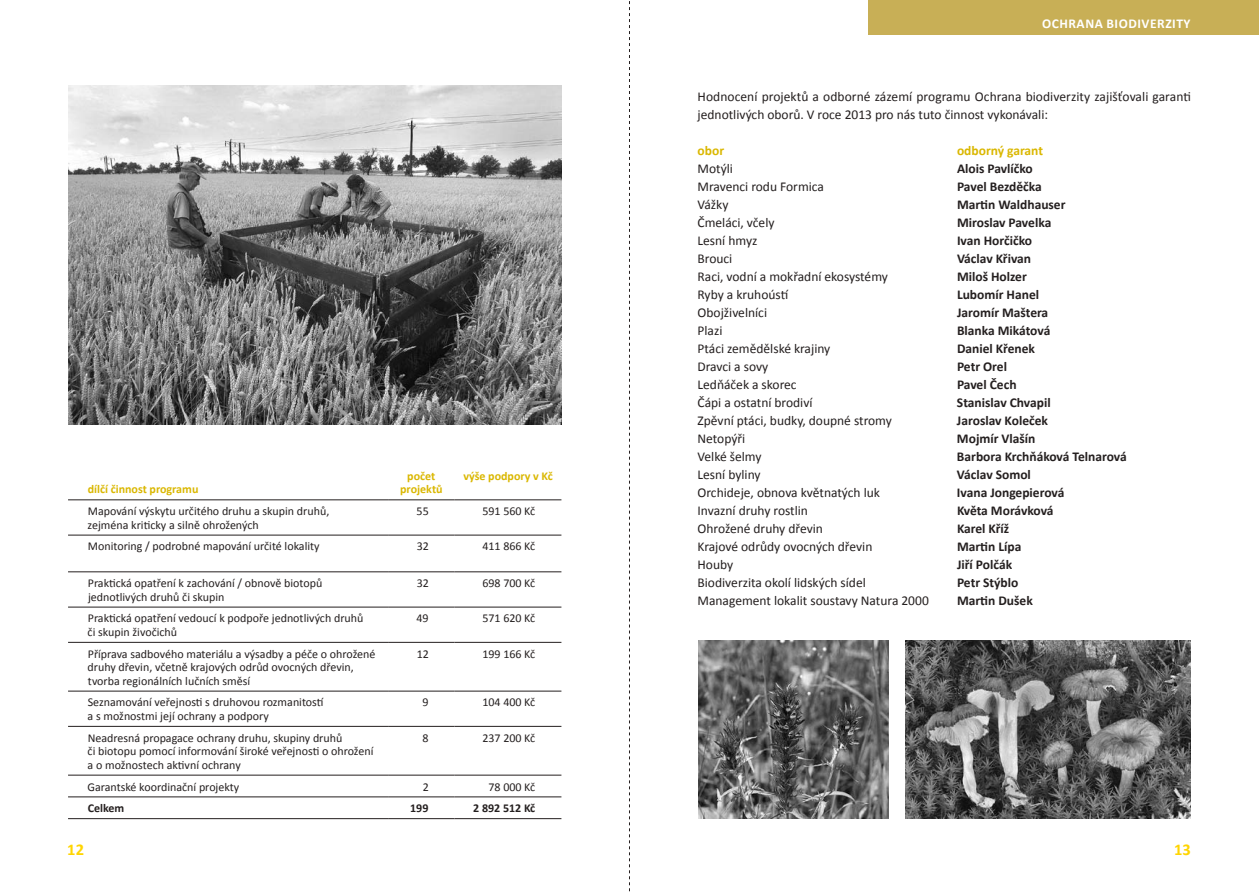
<style>
.page{position:relative;width:1259px;height:893px;background:#fff}
.page>*{position:absolute;margin:0;border:0;box-sizing:border-box;transform-origin:0 0}
.t1{font:700 16.5px "Calibri";color:#ffd500}
.t2{font:13.5px/18px "Calibri";color:#241f1f}
.t3{font:700 13.5px "Calibri";color:#241f1f}
.t4{font:700 13.5px "Calibri";letter-spacing:.04em;color:#fff}
.t5{font:700 13.5px "Calibri";color:#dab700}
.t6{font:12px/13.5px "Calibri";color:#241f1f}
.t7{font:700 12px/13.5px "Calibri";color:#dab700;text-align:center}
.t8{font:700 12px "Calibri";color:#241f1f}
</style>
<div class="page">
<div style="left:868px;top:0;width:391px;height:34px;background:#c8af56"></div>
<img style="left:698px;top:641px;width:190px;height:178px">
<img style="left:905px;top:641px;width:286px;height:177px">
<hr style="left:68px;top:499px;width:320px;height:1px;background:#241f1f">
<hr style="left:388px;top:499px;width:66px;height:1px;background:#241f1f">
<hr style="left:454px;top:499px;width:107px;height:1px;background:#241f1f">
<hr style="left:68px;top:535px;width:320px;height:1px;background:#241f1f">
<hr style="left:388px;top:535px;width:66px;height:1px;background:#241f1f">
<hr style="left:454px;top:535px;width:107px;height:1px;background:#241f1f">
<hr style="left:68px;top:571px;width:320px;height:1px;background:#241f1f">
<hr style="left:388px;top:571px;width:66px;height:1px;background:#241f1f">
<hr style="left:454px;top:571px;width:107px;height:1px;background:#241f1f">
<hr style="left:68px;top:607px;width:320px;height:1px;background:#241f1f">
<hr style="left:388px;top:607px;width:66px;height:1px;background:#241f1f">
<hr style="left:454px;top:607px;width:107px;height:1px;background:#241f1f">
<hr style="left:68px;top:642px;width:320px;height:1px;background:#241f1f">
<hr style="left:388px;top:642px;width:66px;height:1px;background:#241f1f">
<hr style="left:454px;top:642px;width:107px;height:1px;background:#241f1f">
<hr style="left:68px;top:691px;width:320px;height:1px;background:#241f1f">
<hr style="left:388px;top:691px;width:66px;height:1px;background:#241f1f">
<hr style="left:454px;top:691px;width:107px;height:1px;background:#241f1f">
<hr style="left:68px;top:726px;width:320px;height:1px;background:#241f1f">
<hr style="left:388px;top:726px;width:66px;height:1px;background:#241f1f">
<hr style="left:454px;top:726px;width:107px;height:1px;background:#241f1f">
<hr style="left:68px;top:775px;width:320px;height:1px;background:#241f1f">
<hr style="left:388px;top:775px;width:66px;height:1px;background:#241f1f">
<hr style="left:454px;top:775px;width:107px;height:1px;background:#241f1f">
<hr style="left:68px;top:796px;width:320px;height:1px;background:#241f1f">
<hr style="left:388px;top:796px;width:66px;height:1px;background:#241f1f">
<hr style="left:454px;top:796px;width:107px;height:1px;background:#241f1f">
<hr style="left:68px;top:818px;width:320px;height:1px;background:#241f1f">
<hr style="left:388px;top:818px;width:66px;height:1px;background:#241f1f">
<hr style="left:454px;top:818px;width:107px;height:1px;background:#241f1f">
<img style="left:68px;top:85px;width:493px;height:340px">
<svg style="left:629px;top:1px;width:1px;height:891px"></svg>
<p class="t7" style="left:88px;top:482px;width:112px">dílčí činnost programu</p>
<p class="t7" style="left:400px;top:469px;width:44px">počet projektů</p>
<p class="t7" style="left:463px;top:469px;width:91px">výše podpory v Kč</p>
<p class="t6" style="left:88px;top:504px;width:243px">Mapování výskytu určitého druhu a skupin druhů, zejména kriticky a silně ohrožených</p>
<p class="t6" style="left:416px;top:504px;width:14px">55</p>
<p class="t6" style="left:482px;top:504px;width:54px">591 560 Kč</p>
<p class="t6" style="left:88px;top:539px;width:233px">Monitoring / podrobné mapování určité lokality</p>
<p class="t6" style="left:417px;top:539px;width:14px">32</p>
<p class="t6" style="left:482px;top:539px;width:54px">411 866 Kč</p>
<p class="t6" style="left:88px;top:576px;width:236px">Praktická opatření k zachování / obnově biotopů jednotlivých druhů či skupin</p>
<p class="t6" style="left:417px;top:576px;width:14px">32</p>
<p class="t6" style="left:482px;top:576px;width:54px">698 700 Kč</p>
<p class="t6" style="left:88px;top:611px;width:277px">Praktická opatření vedoucí k podpoře jednotlivých druhů či skupin živočichů</p>
<p class="t6" style="left:416px;top:611px;width:14px">49</p>
<p class="t6" style="left:482px;top:611px;width:54px">571 620 Kč</p>
<p class="t6" style="left:88px;top:646px;width:289px">Příprava sadbového materiálu a výsadby a péče o ohrožené druhy dřevin, včetně krajových odrůd ovocných dřevin, tvorba regionálních lučních směsí</p>
<p class="t6" style="left:417px;top:646px;width:14px">12</p>
<p class="t6" style="left:482px;top:646px;width:54px">199 166 Kč</p>
<p class="t6" style="left:88px;top:695px;width:237px">Seznamování veřejnosti s druhovou rozmanitostí a s možnostmi její ochrany a podpory</p>
<p class="t6" style="left:422px;top:695px;width:8px">9</p>
<p class="t6" style="left:482px;top:695px;width:54px">104 400 Kč</p>
<p class="t6" style="left:88px;top:730px;width:287px">Neadresná propagace ochrany druhu, skupiny druhů<br>či biotopu pomocí informování široké veřejnosti o ohrožení a o možnostech aktivní ochrany</p>
<p class="t6" style="left:422px;top:730px;width:8px">8</p>
<p class="t6" style="left:482px;top:730px;width:54px">237 200 Kč</p>
<p class="t6" style="left:88px;top:779px;width:153px">Garantské koordinační projekty</p>
<p class="t6" style="left:423px;top:779px;width:8px">2</p>
<p class="t6" style="left:488px;top:779px;width:48px">78 000 Kč</p>
<p class="t8" style="left:88px;top:801px;width:38px">Celkem</p>
<p class="t8" style="left:410px;top:801px;width:20px">199</p>
<p class="t8" style="left:473px;top:801px;width:64px">2 892 512 Kč</p>
<p class="t4" style="left:1042px;top:16px;width:150px">ochrana biodiverzity</p>
<p class="t2" style="left:697px;top:87px;width:495px">Hodnocení projektů a odborné zázemí programu Ochrana biodiverzity zajišťovali garanti jednotlivých oborů. V roce 2013 pro nás tuto činnost vykonávali:</p>
<p class="t5" style="left:697px;top:142px;width:28px">obor</p>
<p class="t5" style="left:957px;top:142px;width:87px">odborný garant</p>
<p class="t2" style="left:697px;top:159px;width:37px">Motýli</p>
<p class="t3" style="left:957px;top:160px;width:77px">Alois Pavlíčko</p>
<p class="t2" style="left:697px;top:177px;width:128px">Mravenci rodu Formica</p>
<p class="t3" style="left:957px;top:178px;width:86px">Pavel Bezděčka</p>
<p class="t2" style="left:697px;top:195px;width:32px">Vážky</p>
<p class="t3" style="left:957px;top:196px;width:110px">Martin Waldhauser</p>
<p class="t2" style="left:697px;top:213px;width:78px">Čmeláci, včely</p>
<p class="t3" style="left:957px;top:214px;width:96px">Miroslav Pavelka</p>
<p class="t2" style="left:697px;top:231px;width:61px">Lesní hmyz</p>
<p class="t3" style="left:957px;top:232px;width:77px">Ivan Horčičko</p>
<p class="t2" style="left:697px;top:249px;width:36px">Brouci</p>
<p class="t3" style="left:957px;top:250px;width:76px">Václav Křivan</p>
<p class="t2" style="left:697px;top:267px;width:192px">Raci, vodní a mokřadní ekosystémy</p>
<p class="t3" style="left:957px;top:268px;width:71px">Miloš Holzer</p>
<p class="t2" style="left:697px;top:285px;width:92px">Ryby a kruhoústí</p>
<p class="t3" style="left:957px;top:286px;width:84px">Lubomír Hanel</p>
<p class="t2" style="left:697px;top:303px;width:71px">Obojživelníci</p>
<p class="t3" style="left:957px;top:304px;width:93px">Jaromír Maštera</p>
<p class="t2" style="left:697px;top:321px;width:26px">Plazi</p>
<p class="t3" style="left:957px;top:322px;width:95px">Blanka Mikátová</p>
<p class="t2" style="left:697px;top:339px;width:134px">Ptáci zemědělské krajiny</p>
<p class="t3" style="left:957px;top:340px;width:80px">Daniel Křenek</p>
<p class="t2" style="left:697px;top:357px;width:72px">Dravci a sovy</p>
<p class="t3" style="left:957px;top:358px;width:52px">Petr Orel</p>
<p class="t2" style="left:697px;top:375px;width:101px">Ledňáček a skorec</p>
<p class="t3" style="left:957px;top:376px;width:61px">Pavel Čech</p>
<p class="t2" style="left:697px;top:393px;width:117px">Čápi a ostatní brodiví</p>
<p class="t3" style="left:957px;top:394px;width:95px">Stanislav Chvapil</p>
<p class="t2" style="left:697px;top:411px;width:196px">Zpěvní ptáci, budky, doupné stromy</p>
<p class="t3" style="left:957px;top:412px;width:93px">Jaroslav Koleček</p>
<p class="t2" style="left:697px;top:429px;width:49px">Netopýři</p>
<p class="t3" style="left:957px;top:430px;width:80px">Mojmír Vlašín</p>
<p class="t2" style="left:697px;top:447px;width:65px">Velké šelmy</p>
<p class="t3" style="left:957px;top:448px;width:171px">Barbora Krchňáková Telnarová</p>
<p class="t2" style="left:697px;top:465px;width:65px">Lesní byliny</p>
<p class="t3" style="left:957px;top:466px;width:75px">Václav Somol</p>
<p class="t2" style="left:697px;top:483px;width:184px">Orchideje, obnova květnatých luk</p>
<p class="t3" style="left:957px;top:484px;width:109px">Ivana Jongepierová</p>
<p class="t2" style="left:697px;top:501px;width:112px">Invazní druhy rostlin</p>
<p class="t3" style="left:957px;top:502px;width:98px">Květa Morávková</p>
<p class="t2" style="left:697px;top:519px;width:127px">Ohrožené druhy dřevin</p>
<p class="t3" style="left:957px;top:520px;width:54px">Karel Kříž</p>
<p class="t2" style="left:697px;top:537px;width:176px">Krajové odrůdy ovocných dřevin</p>
<p class="t3" style="left:957px;top:538px;width:66px">Martin Lípa</p>
<p class="t2" style="left:697px;top:555px;width:37px">Houby</p>
<p class="t3" style="left:957px;top:556px;width:57px">Jiří Polčák</p>
<p class="t2" style="left:697px;top:573px;width:170px">Biodiverzita okolí lidských sídel</p>
<p class="t3" style="left:957px;top:574px;width:63px">Petr Stýblo</p>
<p class="t2" style="left:697px;top:591px;width:233px">Management lokalit soustavy Natura 2000</p>
<p class="t3" style="left:957px;top:592px;width:77px">Martin Dušek</p>
<h1 class="t1" style="left:67px;top:839px;width:18px">12</h1>
<h1 class="t1" style="left:1174px;top:839px;width:18px">13</h1>
</div>
